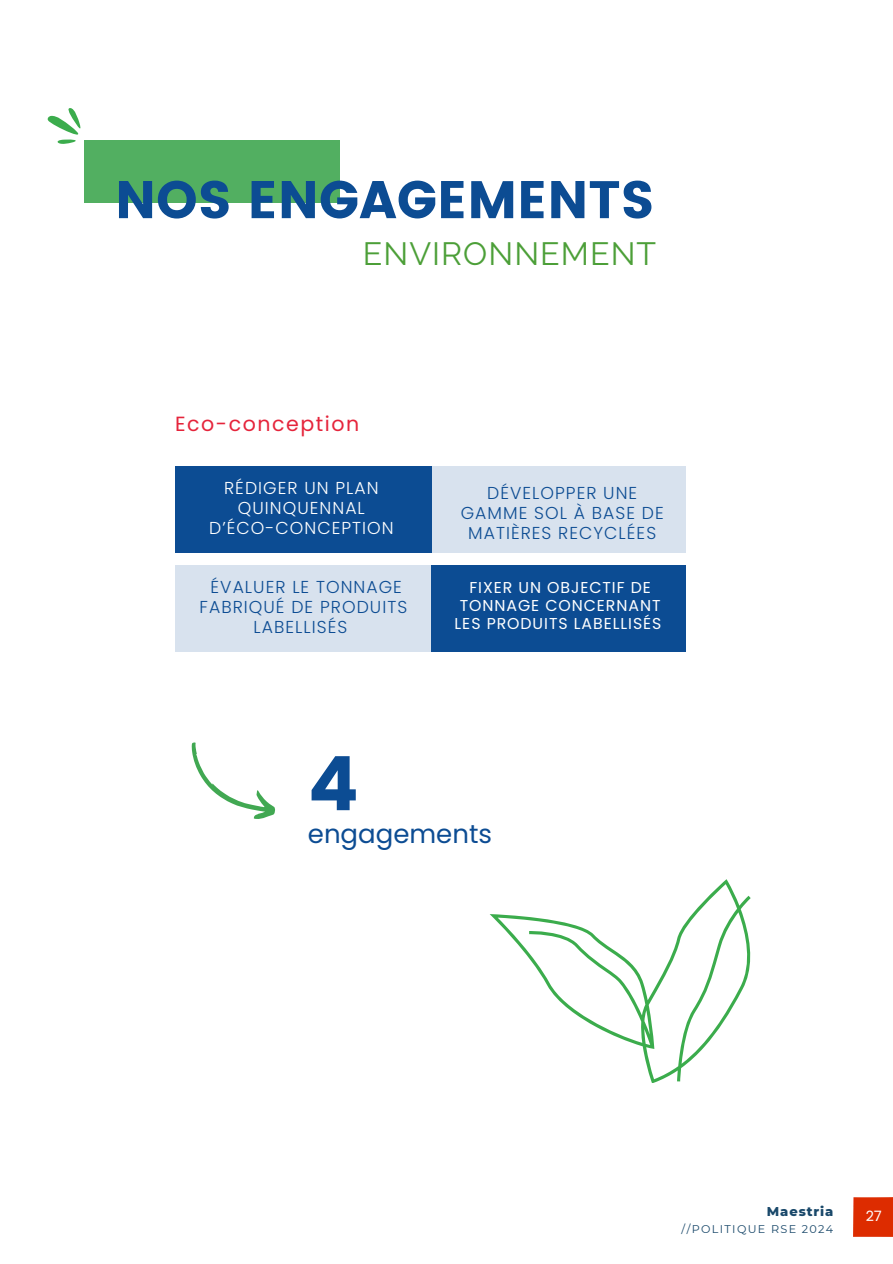
<style>
.page{position:relative;width:893px;height:1264px;background:#fff}
.page>*{position:absolute;margin:0;border:0;box-sizing:border-box;transform-origin:0 0}
.t1{font:700 75px "Poppins";color:#0c4c93}
.t2{font:52.8px "Poppins";color:#0c4c93}
.t3{font:32.1px "Raleway";letter-spacing:.035em;color:#4c9f38}
.t4{font:25.95px "Poppins";color:#0c4c93}
.t5{font:20.55px "Poppins";letter-spacing:.075em;color:#e5243b}
.t6{font:300 17.25px/20.4px "Poppins";letter-spacing:.06em;color:#0c4c93;text-align:center}
.t7{font:300 17.25px/20.4px "Poppins";letter-spacing:.06em;color:#fff;text-align:center}
.t8{font:15.75px/18px "Poppins";letter-spacing:.06em;color:#fff;text-align:center}
.t9{font:14.1px "Poppins";color:#fff}
.t10{font:800 13.05px "Montserrat";letter-spacing:.07em;color:#19486a}
.t11{font:11.25px "Montserrat";letter-spacing:.12em;color:#19486a}
</style>
<div class="page">
<div style="left:84px;top:141px;width:255px;height:62px;background:#52af61"></div>
<div style="left:853px;top:1197px;width:39px;height:39px;background:#dd2c00"></div>
<svg style="left:47px;top:108px;width:50px;height:36px"></svg>
<div style="left:175px;top:465px;width:256px;height:87px;background:#0c4c93"></div>
<div style="left:431px;top:465px;width:254px;height:87px;background:#d8e2ee"></div>
<div style="left:175px;top:565px;width:256px;height:87px;background:#d8e2ee"></div>
<div style="left:431px;top:565px;width:254px;height:87px;background:#0c4c93"></div>
<svg style="left:191px;top:742px;width:84px;height:77px"></svg>
<svg style="left:489px;top:879px;width:262px;height:203px"></svg>
<h2 class="t2" style="left:115px;top:169px;width:541px">NOS ENGAGEMENTS</h2>
<h3 class="t3" style="left:363px;top:234px;width:295px">ENVIRONNEMENT</h3>
<p class="t5" style="left:175px;top:409px;width:185px">Eco-conception</p>
<p class="t7" style="left:209px;top:477px;width:186px">RÉDIGER UN PLAN<br>QUINQUENNAL<br>D’ÉCO-CONCEPTION</p>
<p class="t6" style="left:460px;top:482px;width:204px">DÉVELOPPER UNE<br>GAMME SOL À BASE DE<br>MATIÈRES RECYCLÉES</p>
<p class="t6" style="left:199px;top:576px;width:209px">ÉVALUER LE TONNAGE<br>FABRIQUÉ DE PRODUITS<br>LABELLISÉS</p>
<p class="t8" style="left:454px;top:578px;width:208px">FIXER UN OBJECTIF DE<br>TONNAGE CONCERNANT<br>LES PRODUITS LABELLISÉS</p>
<h1 class="t1" style="left:308px;top:731px;width:52px">4</h1>
<h3 class="t4" style="left:308px;top:815px;width:186px">engagements</h3>
<p class="t10" style="left:766px;top:1203px;width:68px">Maestria</p>
<p class="t11" style="left:681px;top:1222px;width:153px">//POLITIQUE RSE 2024</p>
<p class="t9" style="left:865px;top:1207px;width:18px">27</p>
</div>
